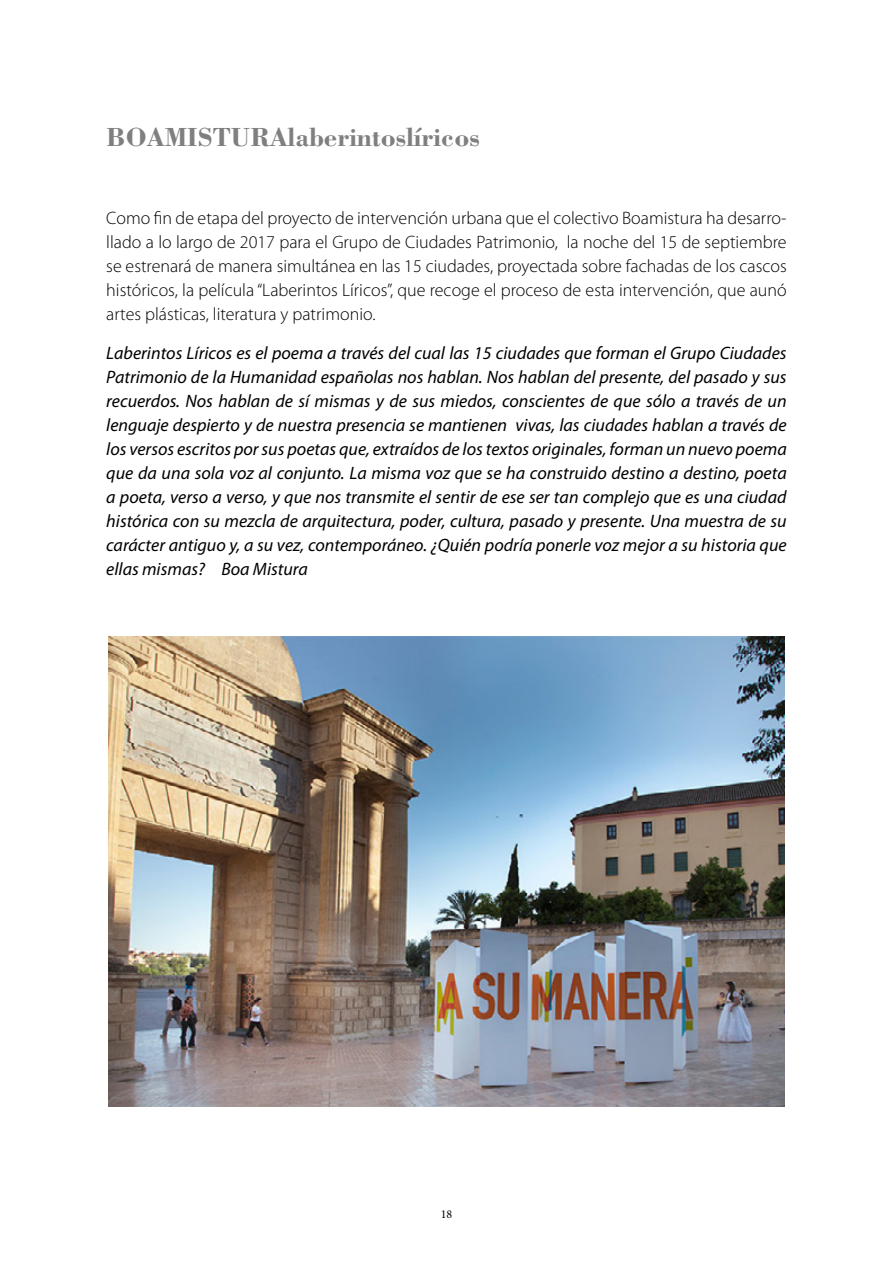
<style>
.page{position:relative;width:893px;height:1263px;background:#fff}
.page>*{position:absolute;margin:0;border:0;box-sizing:border-box;transform-origin:0 0}
.t1{font:700 27px "Bodoni Std";color:#7f7f7f}
.t2{font:italic 18px/24px "Myriad Pro";color:#000;text-align:justify}
.t3{font:300 18px/24px "Myriad Pro";color:#000;text-align:justify}
.t4{font:12px "Minion Pro";color:#000}
</style>
<div class="page">
<img style="left:108px;top:636px;width:677px;height:470px">
<h1 class="t1" style="left:106px;top:121px;width:375px">BOAMISTURAlaberintoslíricos</h1>
<p class="t3" style="left:106px;top:207px;width:682px">Como fin de etapa del proyecto de intervención urbana que el colectivo Boamistura ha desarro&shy;llado a lo largo de 2017 para el Grupo de Ciudades Patrimonio, la noche del 15 de septiembre se estrenará de manera simultánea en las 15 ciudades, proyectada sobre fachadas de los cascos históricos, la película “Laberintos Líricos”, que recoge el proceso de esta intervención, que aunó artes plásticas, literatura y patrimonio.</p>
<p class="t2" style="left:106px;top:341px;width:682px">Laberintos Líricos es el poema a través del cual las 15 ciudades que forman el Grupo Ciudades Patrimonio de la Humanidad españolas nos hablan. Nos hablan del presente, del pasado y sus recuerdos. Nos hablan de sí mismas y de sus miedos, conscientes de que sólo a través de un lenguaje despierto y de nuestra presencia se mantienen vivas, las ciudades hablan a través de los versos escritos por sus poetas que, extraídos de los textos originales, forman un nuevo poema que da una sola voz al conjunto. La misma voz que se ha construido destino a destino, poeta a poeta, verso a verso, y que nos transmite el sentir de ese ser tan complejo que es una ciudad histórica con su mezcla de arquitectura, poder, cultura, pasado y presente. Una muestra de su carácter antiguo y, a su vez, contemporáneo. ¿Quién podría ponerle voz mejor a su historia que ellas mismas? Boa Mistura</p>
<p class="t4" style="left:441px;top:1206px;width:13px">18</p>
</div>
